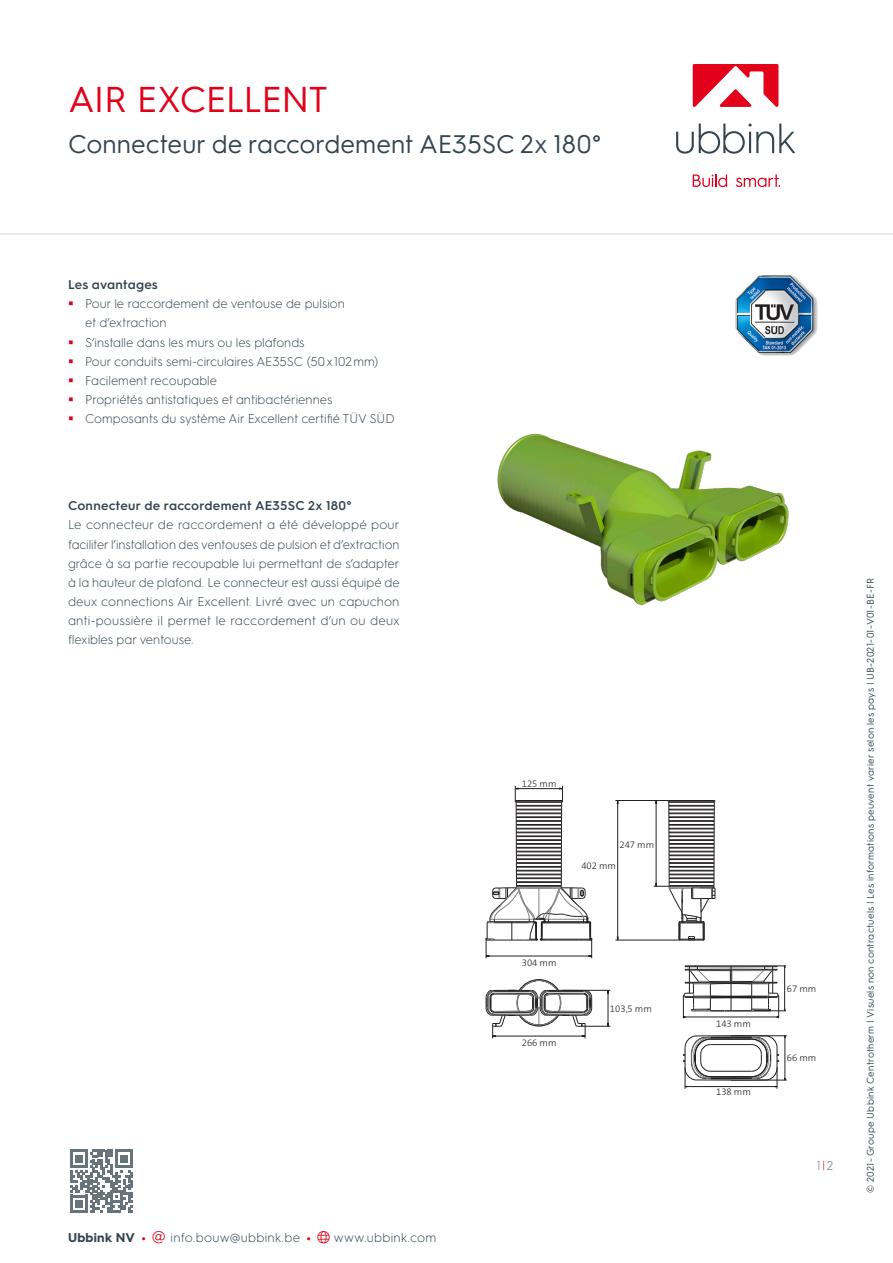
<style>
.page{position:relative;width:893px;height:1263px;background:#fff}
.page>*{position:absolute;margin:0;border:0;box-sizing:border-box;transform-origin:0 0}
._10_head{font:36px "HGS3";letter-spacing:-.02em;color:#e2001a}
._10_head_with_pages{font:25.5px "HGS3";letter-spacing:.005em;color:#344550}
._30_body{font:300 12.75px/19.2px "HGS3";color:#344550}
._20_sub{font:600 12.75px "HGS3";letter-spacing:.02em;color:#344550}
._30_body-2{font:300 12.75px "HGS3";letter-spacing:.02em;color:#344550}
.t1{font:300 12.75px "HGS3";color:#67747c}
._00_disclaimer{font:9.75px "HGS3";letter-spacing:.025em;color:#344550}
.t2{font:9.45px "The Sans HP3 Lig";color:#231f20}
.s1{font-weight:700}
.s2{font-weight:700;color:#e2001a}
.s3{color:#e2001a}
</style>
<div class="page">
<svg style="left:676px;top:124px;width:119px;height:30px"></svg>
<svg style="left:693px;top:174px;width:34px;height:13px"></svg>
<svg style="left:736px;top:174px;width:44px;height:13px"></svg>
<svg style="left:693px;top:64px;width:85px;height:43px"></svg>
<hr style="left:0;top:233px;width:893px;height:2px;background:#e1e3e5">
<svg style="left:70px;top:1150px;width:63px;height:62px"></svg>
<img style="left:735px;top:275px;width:27px;height:79px">
<svg style="left:485px;top:979px;width:125px;height:59px"></svg>
<svg style="left:486px;top:786px;width:106px;height:172px"></svg>
<hr style="left:608px;top:990px;width:1px;height:36px;background:#231f20">
<hr style="left:615px;top:940px;width:64px;height:1px;background:#231f20">
<hr style="left:617px;top:800px;width:1px;height:140px;background:#231f20">
<hr style="left:615px;top:800px;width:53px;height:1px;background:#231f20">
<svg style="left:654px;top:800px;width:62px;height:141px"></svg>
<hr style="left:731px;top:1080px;width:56px;height:1px;background:#231f20">
<hr style="left:731px;top:1035px;width:56px;height:1px;background:#231f20">
<svg style="left:682px;top:965px;width:104px;height:53px"></svg>
<svg style="left:683px;top:1035px;width:103px;height:54px"></svg>
<img style="left:497px;top:433px;width:292px;height:173px">
<p class="_10_head" style="left:68px;top:74px;width:262px">AIR EXCELLENT</p>
<p class="_10_head_with_pages" style="left:68px;top:126px;width:535px">Connecteur de raccordement AE35SC 2x 180°</p>
<p class="_20_sub" style="left:68px;top:276px;width:91px">Les avantages</p>
<p class="_30_body" style="left:85px;top:293px;width:261px">Pour le raccordement de ventouse de pulsion et d’extraction</p>
<p class="_30_body" style="left:85px;top:332px;width:221px">S’installe dans les murs ou les plafonds</p>
<p class="_30_body" style="left:85px;top:351px;width:295px">Pour conduits semi-circulaires AE35SC (50x102mm)</p>
<p class="_30_body" style="left:85px;top:370px;width:134px">Facilement recoupable</p>
<p class="_30_body" style="left:85px;top:389px;width:249px">Propriétés antistatiques et antibactériennes</p>
<p class="_30_body" style="left:85px;top:408px;width:311px">Composants du système Air Excellent certifié TÜV SÜD</p>
<p class="_20_sub" style="left:68px;top:497px;width:285px">Connecteur de raccordement AE35SC 2x 180°</p>
<p class="_30_body" style="left:68px;top:515px;width:333px;text-align:justify">Le connecteur de raccordement a été développé pour faciliter l’installation des ventouses de pulsion et d’extraction grâce à sa partie recoupable lui permettant de s’adapter à la hauteur de plafond. Le connecteur est aussi équipé de deux connections Air Excellent. Livré avec un capuchon anti-poussière il permet le raccordement d’un ou deux flexibles par ventouse.</p>
<p class="_30_body-2" style="left:68px;top:1228px;width:370px"><span class="s1">Ubbink NV</span> <span class="s2">•</span> <span class="s3">▼</span> info.bouw@ubbink.be <span class="s2">•</span> <span class="s3">●□</span> www.ubbink.com</p>
<p class="t2" style="left:522px;top:777px;width:36px">125 mm</p>
<p class="t2" style="left:619px;top:839px;width:36px">247 mm</p>
<p class="t2" style="left:581px;top:860px;width:36px">402 mm</p>
<p class="t2" style="left:522px;top:957px;width:36px">304 mm</p>
<p class="t2" style="left:522px;top:1036px;width:36px">266 mm</p>
<p class="t2" style="left:610px;top:1002px;width:43px">103,5 mm</p>
<p class="t2" style="left:716px;top:1017px;width:36px">143 mm</p>
<p class="t2" style="left:716px;top:1086px;width:36px">138 mm</p>
<p class="t2" style="left:787px;top:983px;width:31px">67 mm</p>
<p class="t2" style="left:787px;top:1052px;width:31px">66 mm</p>
<p class="t1" style="left:817px;top:1157px;width:18px">1<span class="s3">|</span>2</p>
<p class="_00_disclaimer" style="left:864px;top:1193px;width:617px;rotate:-90deg">© 2021-Groupe Ubbink Centrotherm | Visuels non contractuels | Les informations peuvent varier selon les pays | UB-2021-01-V01-BE-FR</p>
</div>
